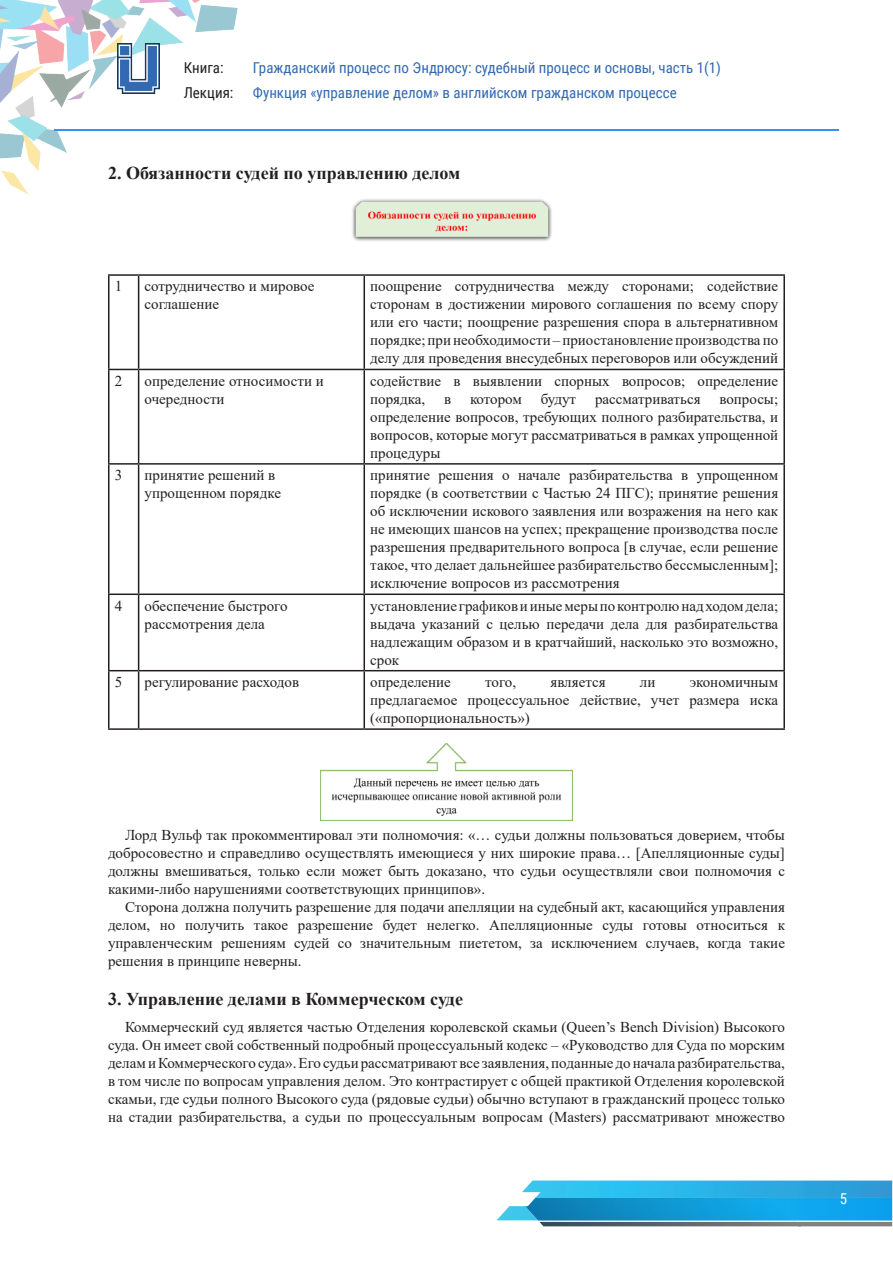
<style>
.page{position:relative;width:893px;height:1263px;background:#fff}
.page>*{position:absolute;margin:0;border:0;box-sizing:border-box;transform-origin:0 0}
.tema{font:700 18px "Times New Roman";color:#231f20}
.t1{font:15px/18px "Times New Roman";color:#231f20;text-align:justify}
.t2{font:15px/25.5px "Roboto Condensed";color:#3269b1}
.t3{font:15px/25.5px "Roboto Condensed";color:#231f20}
.t4{font:15px "Roboto Condensed";color:#fff}
</style>
<div class="page">
<svg style="left:497px;top:1180px;width:395px;height:46px;background:#5bb6d9"></svg>
<img style="left:525px;top:1198px;width:367px;height:22px">
<img style="left:0;top:0;width:238px;height:195px">
<hr style="left:54px;top:129px;width:785px;height:2px;background:#3b91e8">
<img style="left:118px;top:44px;width:41px;height:49px">
<hr style="left:108px;top:274px;width:31px;height:2px;background:#231f20">
<hr style="left:108px;top:276px;width:2px;height:93px;background:#231f20">
<hr style="left:139px;top:274px;width:225px;height:2px;background:#231f20">
<hr style="left:138px;top:276px;width:1px;height:93px;background:#231f20">
<hr style="left:364px;top:274px;width:421px;height:2px;background:#231f20">
<hr style="left:363px;top:276px;width:2px;height:93px;background:#231f20">
<hr style="left:783px;top:276px;width:2px;height:93px;background:#231f20">
<hr style="left:108px;top:369px;width:31px;height:1px;background:#231f20">
<hr style="left:108px;top:370px;width:2px;height:93px;background:#231f20">
<hr style="left:139px;top:369px;width:225px;height:1px;background:#231f20">
<hr style="left:138px;top:370px;width:1px;height:93px;background:#231f20">
<hr style="left:364px;top:369px;width:421px;height:1px;background:#231f20">
<hr style="left:363px;top:370px;width:2px;height:93px;background:#231f20">
<hr style="left:783px;top:370px;width:2px;height:93px;background:#231f20">
<hr style="left:108px;top:463px;width:31px;height:2px;background:#231f20">
<hr style="left:108px;top:465px;width:2px;height:128px;background:#231f20">
<hr style="left:139px;top:463px;width:225px;height:2px;background:#231f20">
<hr style="left:138px;top:465px;width:1px;height:128px;background:#231f20">
<hr style="left:364px;top:463px;width:421px;height:2px;background:#231f20">
<hr style="left:363px;top:465px;width:2px;height:128px;background:#231f20">
<hr style="left:783px;top:465px;width:2px;height:128px;background:#231f20">
<hr style="left:108px;top:593px;width:31px;height:2px;background:#231f20">
<hr style="left:108px;top:595px;width:2px;height:75px;background:#231f20">
<hr style="left:139px;top:593px;width:225px;height:2px;background:#231f20">
<hr style="left:138px;top:595px;width:1px;height:75px;background:#231f20">
<hr style="left:364px;top:593px;width:421px;height:2px;background:#231f20">
<hr style="left:363px;top:595px;width:2px;height:75px;background:#231f20">
<hr style="left:783px;top:595px;width:2px;height:75px;background:#231f20">
<hr style="left:108px;top:670px;width:31px;height:1px;background:#231f20">
<hr style="left:108px;top:671px;width:2px;height:57px;background:#231f20">
<hr style="left:139px;top:670px;width:225px;height:1px;background:#231f20">
<hr style="left:138px;top:671px;width:1px;height:57px;background:#231f20">
<hr style="left:364px;top:670px;width:421px;height:1px;background:#231f20">
<hr style="left:363px;top:671px;width:2px;height:57px;background:#231f20">
<hr style="left:783px;top:671px;width:2px;height:57px;background:#231f20">
<hr style="left:108px;top:728px;width:31px;height:2px;background:#231f20">
<hr style="left:139px;top:728px;width:225px;height:2px;background:#231f20">
<hr style="left:364px;top:728px;width:421px;height:2px;background:#231f20">
<img style="left:352px;top:199px;width:200px;height:42px">
<img style="left:320px;top:743px;width:252px;height:78px">
<p class="t3" style="left:184px;top:54px;width:51px">Книга:<br>Лекция:</p>
<p class="t2" style="left:253px;top:54px;width:470px">Гражданский процесс по Эндрюсу: судебный процесс и основы, часть 1(1)<br>Функция «управление делом» в английском гражданском процессе</p>
<p class="tema" style="left:108px;top:160px;width:354px">2. Обязанности судей по управлению делом</p>
<p class="t1" style="left:115px;top:277px;width:9px">1</p>
<p class="t1" style="left:145px;top:277px;width:171px">сотрудничество и мировое соглашение</p>
<p class="t1" style="left:370px;top:277px;width:409px">поощрение сотрудничества между сторонами; содействие сторонам в достижении мирового соглашения по всему спору или его части; поощрение разрешения спора в альтернативном порядке; при необходимости – приостановление производства по делу для проведения внесудебных переговоров или обсуждений</p>
<p class="t1" style="left:115px;top:371px;width:9px">2</p>
<p class="t1" style="left:145px;top:371px;width:181px">определение относимости и очередности</p>
<p class="t1" style="left:370px;top:371px;width:409px">содействие в выявлении спорных вопросов; определение порядка,</p>
<p class="t1" style="left:444px;top:389px;width:9px">в</p>
<p class="t1" style="left:470px;top:389px;width:53px">котором</p>
<p class="t1" style="left:541px;top:389px;width:37px">будут</p>
<p class="t1" style="left:595px;top:389px;width:107px">рассматриваться</p>
<p class="t1" style="left:370px;top:389px;width:409px;text-indent:349px">вопросы; определение вопросов, требующих полного разбирательства, и вопросов, которые могут рассматриваться в рамках упрощенной процедуры</p>
<p class="t1" style="left:115px;top:466px;width:9px">3</p>
<p class="t1" style="left:145px;top:466px;width:138px">принятие решений в упрощенном порядке</p>
<p class="t1" style="left:370px;top:466px;width:409px">принятие решения о начале разбирательства в упрощенном порядке (в соответствии с Частью 24 ПГС); принятие решения об исключении искового заявления или возражения на него как не имеющих шансов на успех; прекращение производства после разрешения предварительного вопроса [в случае, если решение такое, что делает дальнейшее разбирательство бессмысленным]; исключение вопросов из рассмотрения</p>
<p class="t1" style="left:115px;top:596px;width:9px">4</p>
<p class="t1" style="left:145px;top:596px;width:144px">обеспечение быстрого рассмотрения дела</p>
<p class="t1" style="left:370px;top:596px;width:409px">установление графиков и иные меры по контролю над ходом дела; выдача указаний с целью передачи дела для разбирательства надлежащим образом и в кратчайший, насколько это возможно, срок</p>
<p class="t1" style="left:115px;top:673px;width:9px">5</p>
<p class="t1" style="left:145px;top:673px;width:156px">регулирование расходов</p>
<p class="t1" style="left:370px;top:673px;width:82px">определение</p>
<p class="t1" style="left:485px;top:673px;width:32px">того,</p>
<p class="t1" style="left:550px;top:673px;width:57px">является</p>
<p class="t1" style="left:640px;top:673px;width:17px">ли</p>
<p class="t1" style="left:370px;top:673px;width:409px;text-indent:320px">экономичным предлагаемое процессуальное действие, учет размера иска («пропорциональность»)</p>
<p class="t1" style="left:108px;top:826px;width:678px;text-indent:17px">Лорд Вульф так прокомментировал эти полномочия: «… судьи должны пользоваться доверием, чтобы добросовестно и справедливо осуществлять имеющиеся у них широкие права… [Апелляционные суды] должны вмешиваться, только если может быть доказано, что судьи осуществляли свои полномочия с какими-либо нарушениями соответствующих принципов».</p>
<p class="t1" style="left:108px;top:898px;width:678px;text-indent:17px">Сторона должна получить разрешение для подачи апелляции на судебный акт, касающийся управления делом, но получить такое разрешение будет нелегко. Апелляционные суды готовы относиться к управленческим решениям судей со значительным пиететом, за исключением случаев, когда такие решения в принципе неверны.</p>
<p class="tema" style="left:108px;top:986px;width:356px">3. Управление делами в Коммерческом суде</p>
<p class="t1" style="left:108px;top:1017px;width:678px;text-indent:17px">Коммерческий суд является частью Отделения королевской скамьи (Queen’s Bench Division) Высокого суда. Он имеет свой собственный подробный процессуальный кодекс – «Руководство для Суда по морским делам и Коммерческого суда». Его судьи рассматривают все заявления, поданные до начала разбирательства, в том числе по вопросам управления делом. Это контрастирует с общей практикой Отделения королевской скамьи, где судьи полного Высокого суда (рядовые судьи) обычно вступают в гражданский процесс только на стадии разбирательства, а судьи по процессуальным вопросам (Masters) рассматривают множество</p>
<p class="t4" style="left:840px;top:1188px;width:9px">5</p>
</div>
